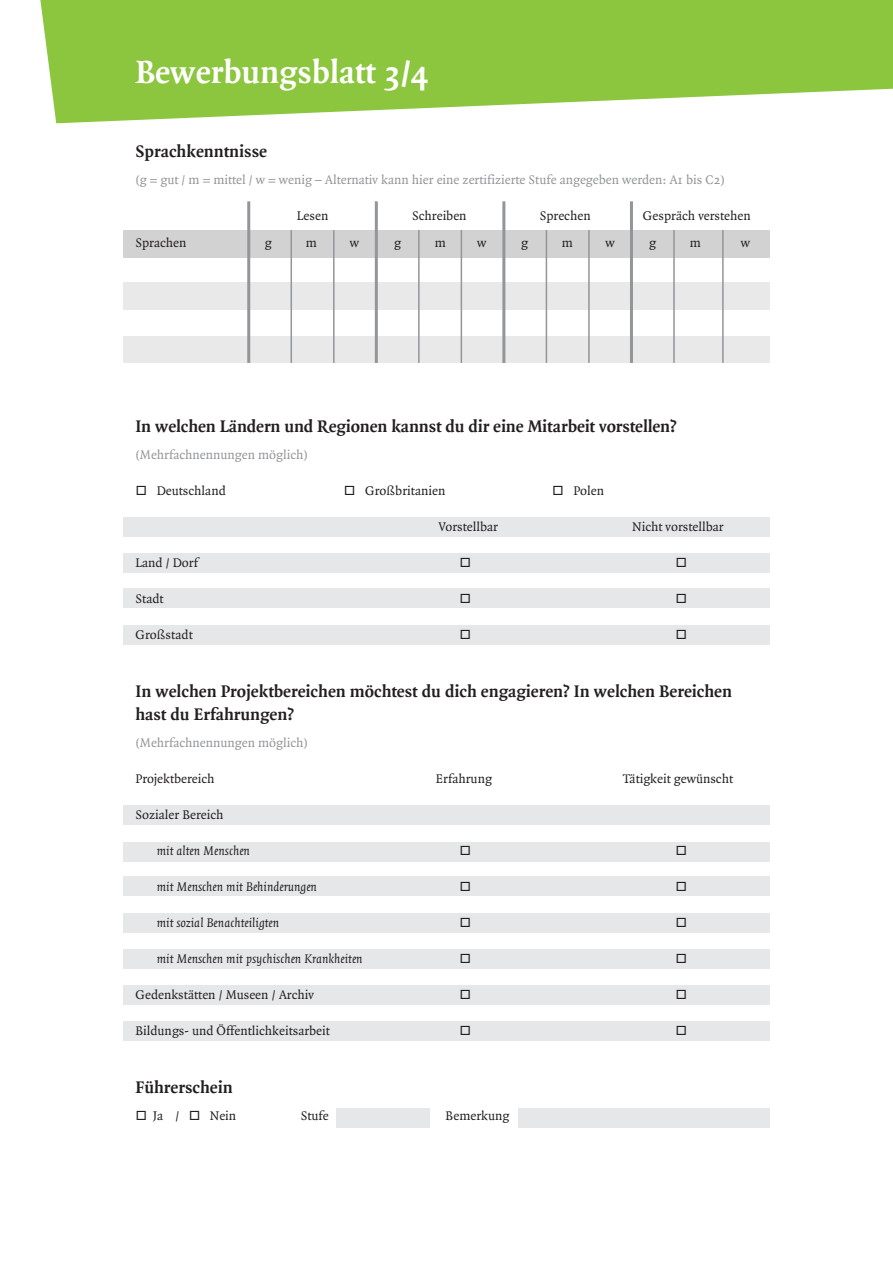
<style>
.page{position:relative;width:893px;height:1263px;background:#fff}
.page>*{position:absolute;margin:0;border:0;box-sizing:border-box;transform-origin:0 0}
.t1{font:700 34.5px "Quadraat";color:#fff}
.t2{font:700 18px/22.5px "Quadraat";color:#231f20}
.t3{font:13.5px "Quadraat";color:#231f20}
.t4{font:13.5px "Quadraat";color:#939598}
.t5{font:italic 13.5px "Quadraat";color:#231f20}
.t6{font:13.5px "The Sans Expert";color:#231f20}
.s1{font-family:"The Sans Expert"}
</style>
<div class="page">
<svg style="left:40px;top:0;width:853px;height:123px;background:#9bce5a"></svg>
<div style="left:123px;top:806px;width:647px;height:19px;background:#e6e7e9"></div>
<div style="left:123px;top:842px;width:647px;height:19px;background:#e6e7e9"></div>
<div style="left:123px;top:876px;width:647px;height:20px;background:#e6e7e9"></div>
<div style="left:123px;top:913px;width:647px;height:20px;background:#e6e7e9"></div>
<div style="left:123px;top:949px;width:647px;height:19px;background:#e6e7e9"></div>
<div style="left:123px;top:986px;width:647px;height:19px;background:#e6e7e9"></div>
<div style="left:123px;top:1021px;width:647px;height:20px;background:#e6e7e9"></div>
<div style="left:123px;top:517px;width:647px;height:19px;background:#e6e7e9"></div>
<div style="left:123px;top:553px;width:647px;height:19px;background:#e6e7e9"></div>
<div style="left:123px;top:589px;width:647px;height:19px;background:#e6e7e9"></div>
<div style="left:123px;top:625px;width:647px;height:19px;background:#e6e7e9"></div>
<div style="left:123px;top:230px;width:647px;height:28px;background:#d3d2d2"></div>
<div style="left:123px;top:282px;width:647px;height:28px;background:#e9e9e9"></div>
<div style="left:123px;top:337px;width:647px;height:26px;background:#e9e9e9"></div>
<hr style="left:247px;top:201px;width:3px;height:162px;background:#939598">
<hr style="left:291px;top:230px;width:1px;height:133px;background:#939598">
<hr style="left:333px;top:230px;width:2px;height:133px;background:#939598">
<hr style="left:375px;top:201px;width:3px;height:162px;background:#939598">
<hr style="left:418px;top:230px;width:2px;height:133px;background:#939598">
<hr style="left:461px;top:230px;width:1px;height:133px;background:#939598">
<hr style="left:502px;top:201px;width:3px;height:162px;background:#939598">
<hr style="left:546px;top:230px;width:1px;height:133px;background:#939598">
<hr style="left:588px;top:230px;width:2px;height:133px;background:#939598">
<hr style="left:630px;top:201px;width:3px;height:162px;background:#939598">
<hr style="left:673px;top:230px;width:2px;height:133px;background:#939598">
<hr style="left:722px;top:230px;width:2px;height:133px;background:#939598">
<div style="left:336px;top:1108px;width:94px;height:19px;background:#e6e7e9"></div>
<div style="left:518px;top:1108px;width:252px;height:19px;background:#e6e7e9"></div>
<h1 class="t1" style="left:135px;top:51px;width:294px">Bewerbungsblatt 3/4</h1>
<h2 class="t2" style="left:135px;top:140px;width:133px">Sprachkenntnisse</h2>
<p class="t4" style="left:135px;top:172px;width:591px">(g = gut / m = mittel / w = wenig – Alternativ kann hier eine zertifizierte Stufe angegeben werden: A1 bis C2)</p>
<p class="t3" style="left:297px;top:208px;width:33px">Lesen</p>
<p class="t3" style="left:412px;top:208px;width:56px">Schreiben</p>
<p class="t3" style="left:540px;top:208px;width:53px">Sprechen</p>
<p class="t3" style="left:643px;top:208px;width:109px">Gespräch verstehen</p>
<p class="t3" style="left:135px;top:235px;width:53px">Sprachen</p>
<p class="t3" style="left:265px;top:235px;width:8px">g</p>
<p class="t3" style="left:306px;top:235px;width:13px">m</p>
<p class="t3" style="left:350px;top:235px;width:11px">w</p>
<p class="t3" style="left:394px;top:235px;width:8px">g</p>
<p class="t3" style="left:435px;top:235px;width:13px">m</p>
<p class="t3" style="left:477px;top:235px;width:11px">w</p>
<p class="t3" style="left:521px;top:235px;width:8px">g</p>
<p class="t3" style="left:562px;top:235px;width:13px">m</p>
<p class="t3" style="left:605px;top:235px;width:11px">w</p>
<p class="t3" style="left:649px;top:235px;width:8px">g</p>
<p class="t3" style="left:690px;top:235px;width:13px">m</p>
<p class="t3" style="left:741px;top:235px;width:11px">w</p>
<h2 class="t2" style="left:135px;top:414px;width:543px">In welchen Ländern und Regionen kannst du dir eine Mitarbeit vorstellen?</h2>
<p class="t4" style="left:135px;top:446px;width:174px">(Mehrfachnennungen möglich)</p>
<p class="t3" style="left:135px;top:482px;width:92px"><span class="s1">ò</span> Deutschland</p>
<p class="t3" style="left:344px;top:482px;width:103px"><span class="s1">ò</span> Großbritanien</p>
<p class="t3" style="left:552px;top:482px;width:54px"><span class="s1">ò</span> Polen</p>
<p class="t3" style="left:438px;top:518px;width:61px">Vorstellbar</p>
<p class="t3" style="left:632px;top:518px;width:93px">Nicht vorstellbar</p>
<p class="t3" style="left:135px;top:554px;width:64px">Land / Dorf</p>
<p class="t6" style="left:459px;top:558px;width:13px">ò</p>
<p class="t6" style="left:675px;top:558px;width:13px">ò</p>
<p class="t3" style="left:135px;top:590px;width:30px">Stadt</p>
<p class="t6" style="left:459px;top:594px;width:13px">ò</p>
<p class="t6" style="left:675px;top:594px;width:13px">ò</p>
<p class="t3" style="left:135px;top:626px;width:59px">Großstadt</p>
<p class="t6" style="left:459px;top:630px;width:13px">ò</p>
<p class="t6" style="left:675px;top:630px;width:13px">ò</p>
<h2 class="t2" style="left:135px;top:680px;width:598px">In welchen Projektbereichen möchtest du dich engagieren? In welchen Bereichen hast du Erfahrungen?</h2>
<p class="t4" style="left:135px;top:734px;width:174px">(Mehrfachnennungen möglich)</p>
<p class="t3" style="left:135px;top:770px;width:81px">Projektbereich</p>
<p class="t3" style="left:436px;top:770px;width:58px">Erfahrung</p>
<p class="t3" style="left:623px;top:770px;width:112px">Tätigkeit gewünscht</p>
<p class="t3" style="left:135px;top:806px;width:90px">Sozialer Bereich</p>
<p class="t5" style="left:157px;top:842px;width:95px">mit alten Menschen</p>
<p class="t6" style="left:459px;top:846px;width:13px">ò</p>
<p class="t6" style="left:675px;top:846px;width:13px">ò</p>
<p class="t5" style="left:157px;top:878px;width:162px">mit Menschen mit Behinderungen</p>
<p class="t6" style="left:459px;top:882px;width:13px">ò</p>
<p class="t6" style="left:675px;top:882px;width:13px">ò</p>
<p class="t5" style="left:157px;top:914px;width:124px">mit sozial Benachteiligten</p>
<p class="t6" style="left:459px;top:918px;width:13px">ò</p>
<p class="t6" style="left:675px;top:918px;width:13px">ò</p>
<p class="t5" style="left:157px;top:950px;width:207px">mit Menschen mit psychischen Krankheiten</p>
<p class="t6" style="left:459px;top:954px;width:13px">ò</p>
<p class="t6" style="left:675px;top:954px;width:13px">ò</p>
<p class="t3" style="left:135px;top:986px;width:180px">Gedenkstätten / Museen / Archiv</p>
<p class="t6" style="left:459px;top:990px;width:13px">ò</p>
<p class="t6" style="left:675px;top:990px;width:13px">ò</p>
<p class="t3" style="left:135px;top:1022px;width:196px">Bildungs- und Öffentlichkeitsarbeit</p>
<p class="t6" style="left:459px;top:1026px;width:13px">ò</p>
<p class="t6" style="left:675px;top:1026px;width:13px">ò</p>
<h2 class="t2" style="left:135px;top:1076px;width:99px">Führerschein</h2>
<p class="t3" style="left:135px;top:1108px;width:102px"><span class="s1">ò</span> Ja / <span class="s1">ò</span> Nein</p>
<p class="t3" style="left:301px;top:1108px;width:29px">Stufe</p>
<p class="t3" style="left:446px;top:1108px;width:65px">Bemerkung</p>
</div>
